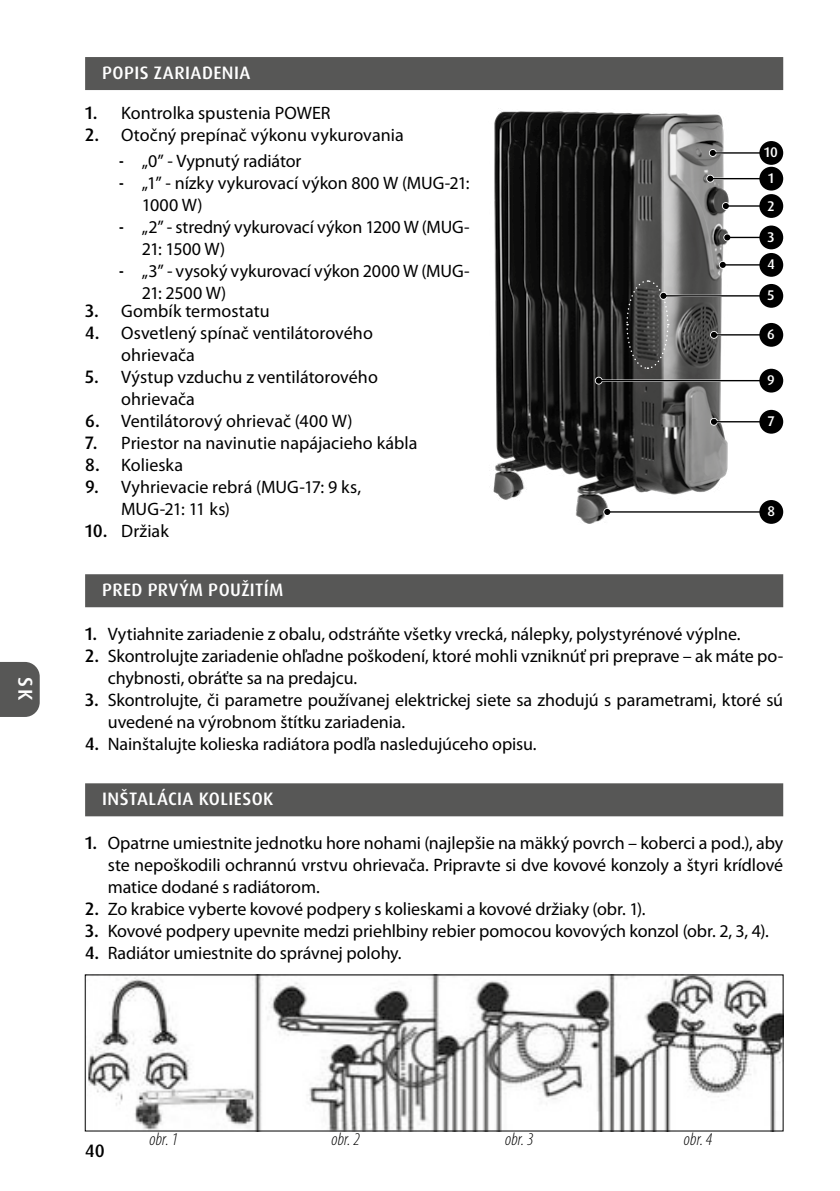
<style>
.page{position:relative;width:840px;height:1191px;background:#fff}
.page>*{position:absolute;margin:0;border:0;box-sizing:border-box;transform-origin:0 0}
.t1{font:500 20px "Dax Pro";color:#fff}
.t2{font:18px/22px "Myriad Pro";letter-spacing:-.005em;color:#000}
.t3{font:500 18px "Dax Pro";letter-spacing:.025em;color:#fff}
.t4{font:italic 300 condensed 18px "Myriad Pro";letter-spacing:.01em;color:#000}
.t5{font:500 18px "Dax Pro";color:#000}
.t6{font:500 14px/25.8px "Dax Pro";color:#fff}
.s1{font-family:"Dax Pro";font-weight:500}
.s2{font-weight:700;font-stretch:condensed}
</style>
<div class="page">
<div style="left:0;top:662px;width:40px;height:55px;background:#575756"></div>
<div style="left:85px;top:57px;width:697px;height:33px;background:#575756"></div>
<div style="left:85px;top:574px;width:697px;height:33px;background:#575756"></div>
<div style="left:85px;top:783px;width:697px;height:33px;background:#575756"></div>
<img style="left:88px;top:976px;width:693px;height:153px">
<img style="left:493px;top:111px;width:250px;height:413px">
<svg style="left:708px;top:149px;width:8px;height:8px"></svg>
<hr style="left:712px;top:152px;width:58px;height:2px;background:#000">
<svg style="left:709px;top:150px;width:6px;height:6px"></svg>
<hr style="left:709px;top:177px;width:61px;height:3px;background:#fff">
<hr style="left:709px;top:178px;width:61px;height:1px;background:#000">
<svg style="left:706px;top:176px;width:6px;height:6px"></svg>
<svg style="left:721px;top:202px;width:8px;height:8px"></svg>
<hr style="left:725px;top:205px;width:45px;height:2px;background:#000">
<svg style="left:722px;top:203px;width:6px;height:6px"></svg>
<hr style="left:726px;top:236px;width:44px;height:2px;background:#fff">
<hr style="left:726px;top:237px;width:44px;height:1px;background:#000">
<svg style="left:723px;top:234px;width:7px;height:6px"></svg>
<hr style="left:722px;top:264px;width:48px;height:2px;background:#fff">
<svg style="left:718px;top:261px;width:8px;height:8px"></svg>
<hr style="left:722px;top:264px;width:48px;height:1px;background:#000">
<svg style="left:719px;top:262px;width:6px;height:6px"></svg>
<hr style="left:713px;top:334px;width:57px;height:2px;background:#fff">
<svg style="left:709px;top:331px;width:8px;height:8px"></svg>
<hr style="left:713px;top:334px;width:57px;height:1px;background:#000">
<svg style="left:710px;top:332px;width:6px;height:6px"></svg>
<hr style="left:713px;top:420px;width:57px;height:3px;background:#fff">
<svg style="left:709px;top:418px;width:8px;height:8px"></svg>
<hr style="left:713px;top:421px;width:57px;height:1px;background:#000">
<svg style="left:710px;top:419px;width:6px;height:6px"></svg>
<hr style="left:607px;top:511px;width:163px;height:2px;background:#fff">
<hr style="left:607px;top:511px;width:163px;height:1px;background:#000">
<svg style="left:604px;top:509px;width:6px;height:6px"></svg>
<hr style="left:663px;top:295px;width:107px;height:2px;background:#fff">
<hr style="left:663px;top:295px;width:107px;height:1px;background:#000">
<svg style="left:625px;top:279px;width:44px;height:91px;background:#505050"></svg>
<hr style="left:598px;top:379px;width:172px;height:3px;background:#fff">
<hr style="left:598px;top:380px;width:172px;height:1px;background:#000">
<div style="left:595px;top:377px;width:6px;height:7px;background:#000;border-radius:50%"></div>
<div style="left:759px;top:141px;width:23px;height:24px;background:#000;border-radius:50%"></div>
<div style="left:759px;top:167px;width:23px;height:24px;background:#000;border-radius:50%"></div>
<div style="left:759px;top:194px;width:23px;height:24px;background:#000;border-radius:50%"></div>
<div style="left:759px;top:225px;width:23px;height:24px;background:#000;border-radius:50%"></div>
<div style="left:759px;top:253px;width:23px;height:24px;background:#000;border-radius:50%"></div>
<div style="left:759px;top:323px;width:23px;height:24px;background:#000;border-radius:50%"></div>
<div style="left:759px;top:410px;width:23px;height:24px;background:#000;border-radius:50%"></div>
<div style="left:759px;top:500px;width:23px;height:24px;background:#000;border-radius:50%"></div>
<div style="left:759px;top:284px;width:23px;height:24px;background:#000;border-radius:50%"></div>
<div style="left:759px;top:369px;width:23px;height:23px;background:#000;border-radius:50%"></div>
<p class="t1" style="left:38px;top:677px;width:25px;rotate:90deg">SK</p>
<p class="t3" style="left:102px;top:61px;width:150px">POPIS ZARIADENIA</p>
<p class="t2" style="left:85px;top:102px;width:247px"><span class="s1">1.</span> Kontrolka spustenia POWER</p>
<p class="t2" style="left:85px;top:124px;width:320px"><span class="s1">2.</span> Otočný prepínač výkonu vykurovania</p>
<p class="t2" style="left:119px;top:150px;width:184px"><span class="s2">-</span> „0” - Vypnutý radiátor</p>
<p class="t2" style="left:142px;top:172px;width:329px;text-indent:-23px"><span class="s2">-</span> „1” - nízky vykurovací výkon 800 W (MUG-21:<br>1000 W)</p>
<p class="t2" style="left:142px;top:216px;width:329px;text-indent:-23px"><span class="s2">-</span> „2” - stredný vykurovací výkon 1200 W (MUG-<br>21: 1500 W)</p>
<p class="t2" style="left:142px;top:260px;width:329px;text-indent:-23px"><span class="s2">-</span> „3” - vysoký vykurovací výkon 2000 W (MUG-<br>21: 2500 W)</p>
<p class="t2" style="left:85px;top:300px;width:186px"><span class="s1">3.</span> Gombík termostatu</p>
<p class="t2" style="left:121px;top:322px;width:253px;text-indent:-36px"><span class="s1">4.</span> Osvetlený spínač ventilátorového ohrievača</p>
<p class="t2" style="left:121px;top:366px;width:258px;text-indent:-36px"><span class="s1">5.</span> Výstup vzduchu z ventilátorového ohrievača</p>
<p class="t2" style="left:85px;top:410px;width:269px"><span class="s1">6.</span> Ventilátorový ohrievač (400 W)</p>
<p class="t2" style="left:85px;top:432px;width:334px"><span class="s1">7.</span> Priestor na navinutie napájacieho kábla</p>
<p class="t2" style="left:85px;top:454px;width:99px"><span class="s1">8.</span> Kolieska</p>
<p class="t2" style="left:121px;top:476px;width:241px;text-indent:-36px"><span class="s1">9.</span> Vyhrievacie rebrá (MUG-17: 9 ks,<br>MUG-21: 11 ks)</p>
<p class="t2" style="left:85px;top:520px;width:85px"><span class="s1">10.</span> Držiak</p>
<p class="t6" style="left:763px;top:140px;width:15px">10<br>1</p>
<p class="t6" style="left:767px;top:193px;width:9px">2</p>
<p class="t6" style="left:767px;top:223px;width:9px;line-height:27.4px">3<br>4</p>
<p class="t6" style="left:767px;top:283px;width:8px">5</p>
<p class="t6" style="left:766px;top:322px;width:9px">6</p>
<p class="t6" style="left:766px;top:367px;width:9px">9</p>
<p class="t6" style="left:767px;top:408px;width:8px">7</p>
<p class="t6" style="left:766px;top:499px;width:9px">8</p>
<p class="t3" style="left:102px;top:578px;width:182px">PRED PRVÝM POUŽITÍM</p>
<p class="t2" style="left:85px;top:623px;width:656px"><span class="s1">1.</span> Vytiahnite zariadenie z obalu, odstráňte všetky vrecká, nálepky, polystyrénové výplne.</p>
<p class="t2" style="left:108px;top:645px;width:676px;text-indent:-23px"><span class="s1">2.</span> Skontrolujte zariadenie ohľadne poškodení, ktoré mohli vzniknúť pri preprave – ak máte po&shy;chybnosti, obráťte sa na predajcu.</p>
<p class="t2" style="left:108px;top:689px;width:676px;text-indent:-23px"><span class="s1">3.</span> Skontrolujte, či parametre používanej elektrickej siete sa zhodujú s parametrami, ktoré sú uvedené na výrobnom štítku zariadenia.</p>
<p class="t2" style="left:85px;top:733px;width:453px"><span class="s1">4.</span> Nainštalujte kolieska radiátora podľa nasledujúceho opisu.</p>
<p class="t3" style="left:102px;top:787px;width:173px">INŠTALÁCIA KOLIESOK</p>
<p class="t2" style="left:108px;top:832px;width:676px;text-align:justify;text-indent:-23px"><span class="s1">1.</span> Opatrne umiestnite jednotku hore nohami (najlepšie na mäkký povrch – koberci a pod.), aby ste nepoškodili ochrannú vrstvu ohrievača. Pripravte si dve kovové konzoly a štyri krídlové matice dodané s radiátorom.</p>
<p class="t2" style="left:85px;top:898px;width:561px"><span class="s1">2.</span> Zo krabice vyberte kovové podpery s kolieskami a kovové držiaky (obr. 1).</p>
<p class="t2" style="left:85px;top:920px;width:684px"><span class="s1">3.</span> Kovové podpery upevnite medzi priehlbiny rebier pomocou kovových konzol (obr. 2, 3, 4).</p>
<p class="t2" style="left:85px;top:942px;width:318px"><span class="s1">4.</span> Radiátor umiestnite do správnej polohy.</p>
<p class="t5" style="left:85px;top:1139px;width:21px">40</p>
<p class="t4" style="left:149px;top:1129px;width:30px">obr. 1</p>
<p class="t4" style="left:331px;top:1129px;width:30px">obr. 2</p>
<p class="t4" style="left:505px;top:1129px;width:30px">obr. 3</p>
<p class="t4" style="left:683px;top:1129px;width:30px">obr. 4</p>
</div>
